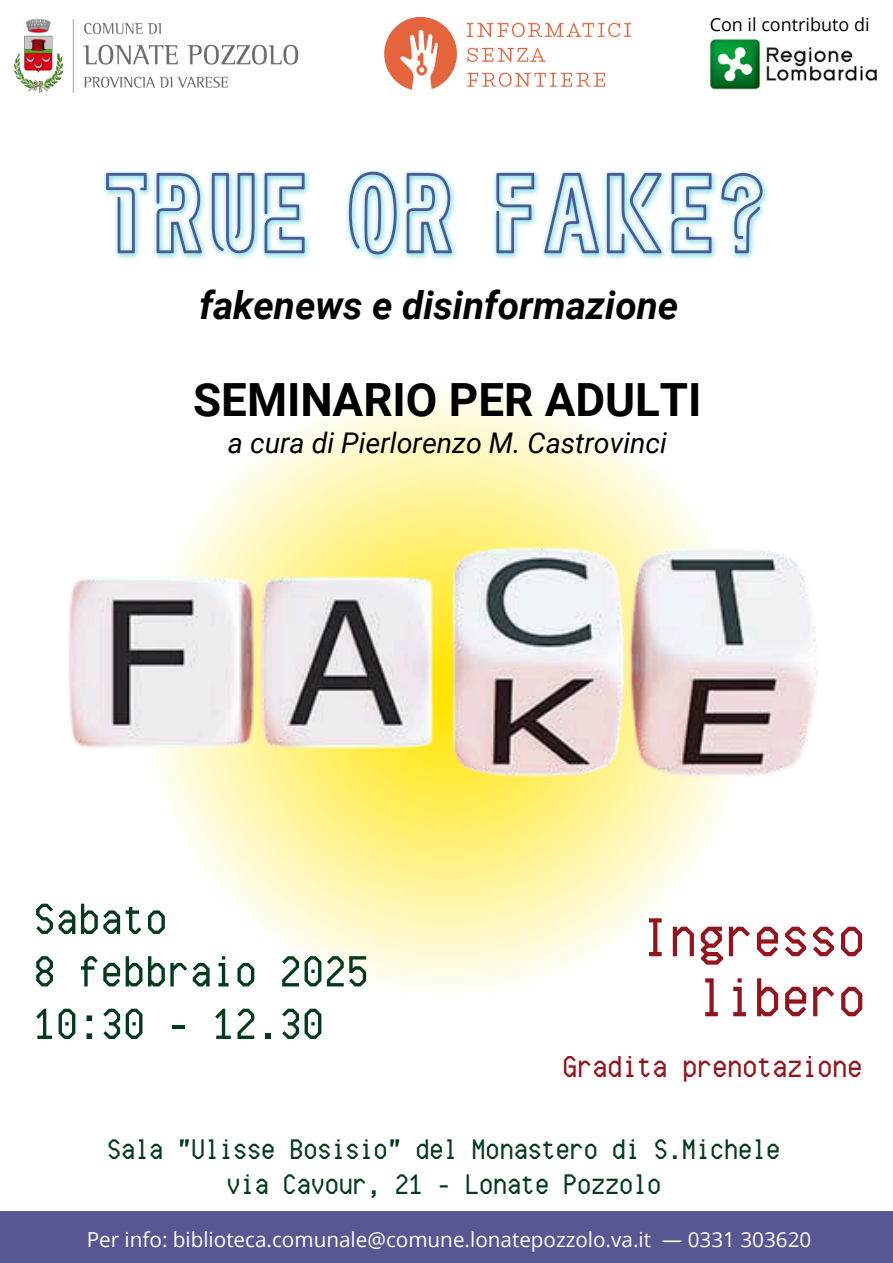
<style>
.page{position:relative;width:893px;height:1263px;background:#fff}
.page>*{position:absolute;margin:0;border:0;box-sizing:border-box;transform-origin:0 0}
.t1{font:90px "Computer says no";color:#95131d}
.t2{font:71.78px/52.5px "Computer says no";color:#023b1b}
.t3{font:49.72px "Computer says no";letter-spacing:-.01em;color:#95131d}
.t4{font:46.5px/34.3px "Computer says no";letter-spacing:-.01em;color:#023b1b;text-align:center}
.t5{font:700 45.75px "Roboto";color:#000}
.t6{font:italic 700 38.62px "Roboto";color:#000}
.t7{font:italic 28.5px "Roboto";color:#000}
.t8{font:20.7px "Open Sans";color:#fff}
.t9{font:18px "Open Sans";color:#000}
</style>
<div class="page">
<svg style="left:109px;top:351px;width:677px;height:677px"></svg>
<div style="left:0;top:1211px;width:893px;height:52px;background:#585693"></div>
<img style="left:13px;top:18px;width:286px;height:76px">
<img style="left:385px;top:18px;width:245px;height:71px">
<img style="left:710px;top:39px;width:167px;height:51px">
<img style="left:68px;top:402px;width:750px;height:423px">
<img style="left:103px;top:169px;width:665px;height:91px">
<p class="t9" style="left:709px;top:12px;width:161px">Con il contributo di</p>
<p class="t6" style="left:199px;top:283px;width:480px">fakenews e disinformazione</p>
<p class="t5" style="left:193px;top:373px;width:510px">SEMINARIO PER ADULTI</p>
<h6 class="t7" style="left:228px;top:426px;width:440px">a cura di Pierlorenzo M. Castrovinci</h6>
<h5 class="t2" style="left:36px;top:883px;width:337px">Sabato<br>8 febbraio 2025<br>10:30 - 12.30</h5>
<p class="t1" style="left:645px;top:872px;width:226px">Ingresso</p>
<p class="t1" style="left:701px;top:932px;width:170px">libero</p>
<p class="t3" style="left:564px;top:1030px;width:302px">Gradita prenotazione</p>
<p class="t4" style="left:109px;top:1126px;width:675px">Sala "Ulisse Bosisio" del Monastero di S.Michele via Cavour, 21 - Lonate Pozzolo</p>
<p class="t8" style="left:87px;top:1225px;width:726px">Per info: biblioteca.comunale@comune.lonatepozzolo.va.it — 0331 303620</p>
</div>
